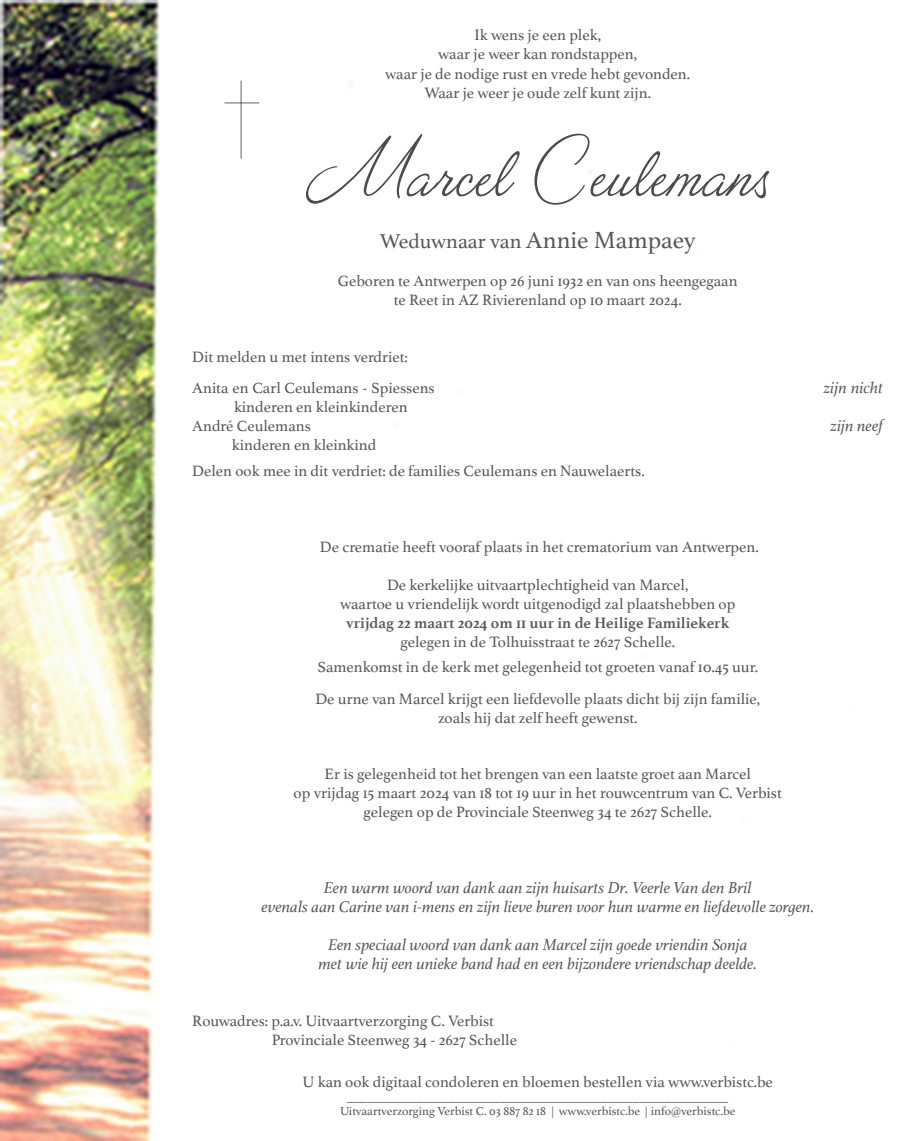
<style>
.page{position:relative;width:918px;height:1141px;background:#fff}
.page>*{position:absolute;margin:0;border:0;box-sizing:border-box;transform-origin:0 0}
.t1{font:77px "Valentina JF";letter-spacing:.01em;color:#4b4c4d}
.Familie{font:21px "Athelas";color:#57585a}
.Familie-2{font:italic 16.62px "Athelas";color:#57585a}
.Familie-3{font:15.75px "Athelas";color:#57585a}
.Familie-4{font:700 15.75px "Athelas";color:#57585a}
.t2{font:12.25px "Athelas";color:#57585a}
.s1{font-size:24.5px}
</style>
<div class="page">
<img style="left:1px;top:1px;width:259px;height:1140px">
<hr style="left:241px;top:81px;width:1px;height:78px;background:#231f20">
<hr style="left:224px;top:102px;width:35px;height:1px;background:#231f20">
<p class="Familie-3" style="left:474px;top:22px;width:128px">Ik wens je een plek,</p>
<p class="Familie-3" style="left:438px;top:42px;width:200px">waar je weer kan rondstappen,</p>
<p class="Familie-3" style="left:385px;top:61px;width:306px">waar je de nodige rust en vrede hebt gevonden.</p>
<p class="Familie-3" style="left:424px;top:80px;width:228px">Waar je weer je oude zelf kunt zijn.</p>
<p class="t1" style="left:306px;top:118px;width:465px">Marcel Ceulemans</p>
<p class="Familie" style="left:380px;top:224px;width:317px">Weduwnaar van <span class="s1">Annie Mampaey</span></p>
<p class="Familie-3" style="left:338px;top:268px;width:401px">Geboren te Antwerpen op 26 juni 1932 en van ons heengegaan</p>
<p class="Familie-3" style="left:394px;top:287px;width:290px">te Reet in AZ Rivierenland op 10 maart 2024.</p>
<p class="Familie-3" style="left:192px;top:344px;width:217px">Dit melden u met intens verdriet:</p>
<p class="Familie-3" style="left:192px;top:375px;width:244px">Anita en Carl Ceulemans - Spiessens</p>
<p class="Familie-2" style="left:824px;top:374px;width:61px">zijn nicht</p>
<p class="Familie-3" style="left:234px;top:394px;width:175px">kinderen en kleinkinderen</p>
<p class="Familie-3" style="left:192px;top:413px;width:120px">André Ceulemans</p>
<p class="Familie-2" style="left:830px;top:412px;width:54px">zijn neef</p>
<p class="Familie-3" style="left:232px;top:432px;width:146px">kinderen en kleinkind</p>
<p class="Familie-3" style="left:192px;top:458px;width:454px">Delen ook mee in dit verdriet: de families Ceulemans en Nauwelaerts.</p>
<p class="Familie-3" style="left:320px;top:534px;width:440px">De crematie heeft vooraf plaats in het crematorium van Antwerpen.</p>
<p class="Familie-3" style="left:387px;top:572px;width:303px">De kerkelijke uitvaartplechtigheid van Marcel,</p>
<p class="Familie-3" style="left:340px;top:591px;width:396px">waartoe u vriendelijk wordt uitgenodigd zal plaatshebben op</p>
<p class="Familie-4" style="left:346px;top:610px;width:384px">vrijdag 22 maart 2024 om 11 uur in de Heilige Familiekerk</p>
<p class="Familie-3" style="left:400px;top:629px;width:276px">gelegen in de Tolhuisstraat te 2627 Schelle.</p>
<p class="Familie-3" style="left:317px;top:655px;width:442px">Samenkomst in de kerk met gelegenheid tot groeten vanaf 10.45 uur.</p>
<p class="Familie-3" style="left:315px;top:686px;width:446px">De urne van Marcel krijgt een liefdevolle plaats dicht bij zijn familie,</p>
<p class="Familie-3" style="left:438px;top:705px;width:201px">zoals hij dat zelf heeft gewenst.</p>
<p class="Familie-3" style="left:325px;top:762px;width:428px">Er is gelegenheid tot het brengen van een laatste groet aan Marcel</p>
<p class="Familie-3" style="left:294px;top:781px;width:490px">op vrijdag 15 maart 2024 van 18 tot 19 uur in het rouwcentrum van C. Verbist</p>
<p class="Familie-3" style="left:364px;top:800px;width:350px">gelegen op de Provinciale Steenweg 34 te 2627 Schelle.</p>
<p class="Familie-2" style="left:324px;top:875px;width:429px">Een warm woord van dank aan zijn huisarts Dr. Veerle Van den Bril</p>
<p class="Familie-2" style="left:261px;top:894px;width:554px">evenals aan Carine van i-mens en zijn lieve buren voor hun warme en liefdevolle zorgen.</p>
<p class="Familie-2" style="left:328px;top:932px;width:421px">Een speciaal woord van dank aan Marcel zijn goede vriendin Sonja</p>
<p class="Familie-2" style="left:318px;top:951px;width:440px">met wie hij een unieke band had en een bijzondere vriendschap deelde.</p>
<p class="Familie-3" style="left:192px;top:1009px;width:303px">Rouwadres: p.a.v. Uitvaartverzorging C. Verbist</p>
<p class="Familie-3" style="left:272px;top:1028px;width:247px">Provinciale Steenweg 34 - 2627 Schelle</p>
<p class="Familie-3" style="left:302px;top:1070px;width:472px">U kan ook digitaal condoleren en bloemen bestellen via www.verbistc.be</p>
<p class="Familie-3" style="left:347px;top:1084px;width:382px">____________________________________________________________</p>
<p class="t2" style="left:340px;top:1101px;width:397px">Uitvaartverzorging Verbist C. 03 887 82 18 | www.verbistc.be | info@verbistc.be</p>
</div>
